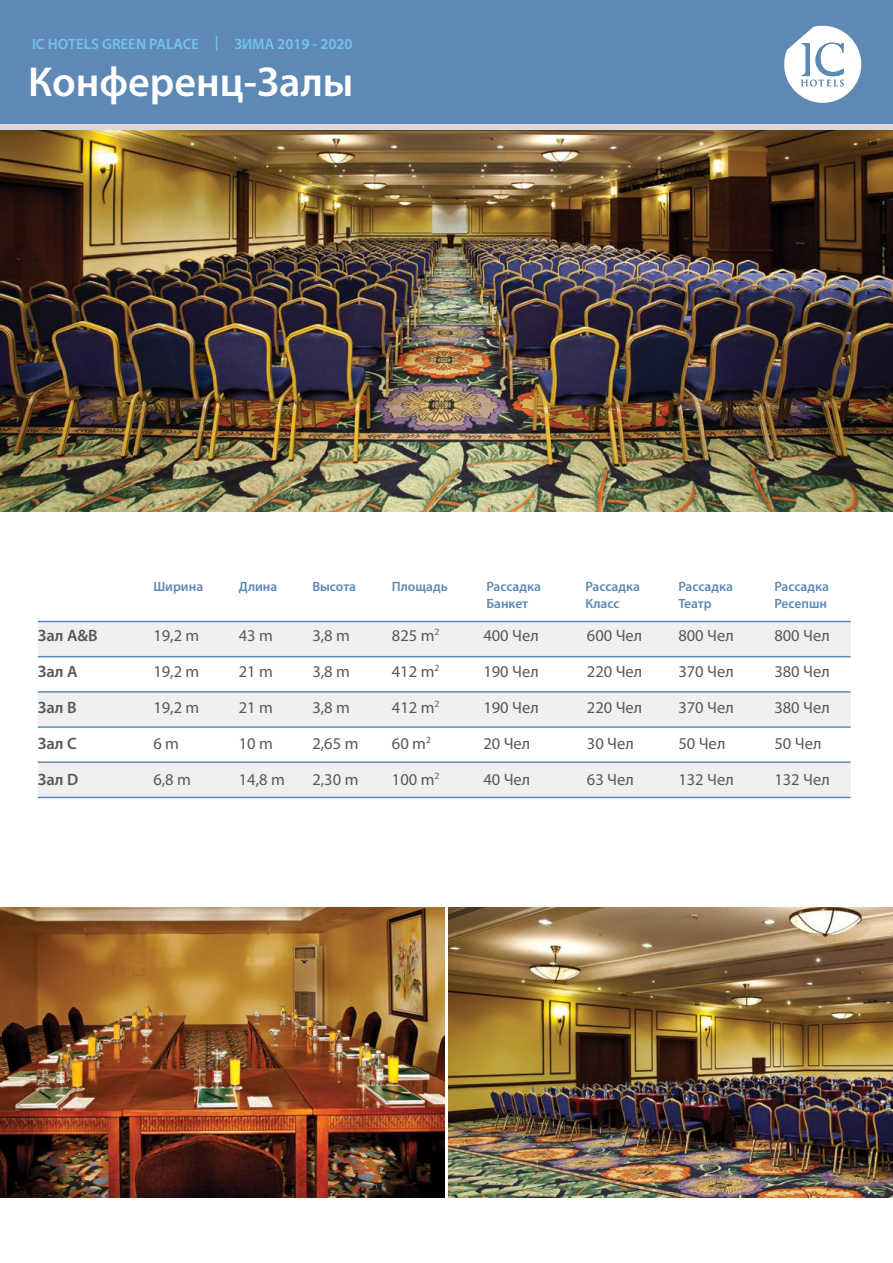
<style>
.page{position:relative;width:893px;height:1263px;background:#fff}
.page>*{position:absolute;margin:0;border:0;box-sizing:border-box;transform-origin:0 0}
.t1{font:600 42px "Myriad Pro";color:#fff}
.t2{font:16.5px "Myriad Pro";color:#57585a}
.t3{font:600 16.5px "Myriad Pro";letter-spacing:.005em;color:#57585a}
.t4{font:600 15px "Myriad Pro";color:#72c4ed}
.t5{font:600 13.5px "Myriad Pro";color:#5e89b5}
</style>
<div class="page">
<div style="left:0;top:124px;width:893px;height:7px;background:#d8d8db"></div>
<div style="left:0;top:0;width:893px;height:124px;background:#5e89b5"></div>
<svg style="left:784px;top:26px;width:77px;height:77px"></svg>
<img style="left:0;top:130px;width:893px;height:382px">
<img style="left:0;top:908px;width:445px;height:289px">
<img style="left:448px;top:908px;width:445px;height:289px">
<div style="left:38px;top:621px;width:812px;height:36px;background:#f1f0f0"></div>
<div style="left:38px;top:692px;width:812px;height:36px;background:#f1f0f0"></div>
<div style="left:38px;top:762px;width:812px;height:36px;background:#f1f0f0"></div>
<hr style="left:38px;top:621px;width:813px;height:1px;background:#5e89b5">
<hr style="left:38px;top:656px;width:813px;height:1px;background:#5e89b5">
<hr style="left:38px;top:691px;width:813px;height:2px;background:#5e89b5">
<hr style="left:38px;top:726px;width:813px;height:2px;background:#5e89b5">
<hr style="left:38px;top:761px;width:813px;height:2px;background:#5e89b5">
<hr style="left:38px;top:797px;width:813px;height:1px;background:#5e89b5">
<p class="t4" style="left:32px;top:34px;width:322px">IC HOTELS GREEN PALACE | ЗИМА 2019 - 2020</p>
<h1 class="t1" style="left:28px;top:55px;width:327px">Конференц-Залы</h1>
<p class="t5" style="left:153px;top:578px;width:51px">Ширина</p>
<p class="t5" style="left:239px;top:578px;width:40px">Длина</p>
<p class="t5" style="left:312px;top:578px;width:45px">Высота</p>
<p class="t5" style="left:392px;top:578px;width:57px">Площадь</p>
<p class="t5" style="left:486px;top:578px;width:56px">Рассадка</p>
<p class="t5" style="left:585px;top:578px;width:56px">Рассадка</p>
<p class="t5" style="left:678px;top:578px;width:56px">Рассадка</p>
<p class="t5" style="left:774px;top:578px;width:56px">Рассадка</p>
<p class="t5" style="left:486px;top:594px;width:43px">Банкет</p>
<p class="t5" style="left:585px;top:594px;width:36px">Класс</p>
<p class="t5" style="left:678px;top:594px;width:35px">Театр</p>
<p class="t5" style="left:774px;top:594px;width:54px">Ресепшн</p>
<p class="t3" style="left:38px;top:625px;width:61px">Зал A&amp;B</p>
<p class="t2" style="left:153px;top:625px;width:48px">19,2 m</p>
<p class="t2" style="left:239px;top:625px;width:36px">43 m</p>
<p class="t2" style="left:312px;top:625px;width:39px">3,8 m</p>
<p class="t2" style="left:392px;top:625px;width:49px">825 m<sup>2</sup></p>
<p class="t2" style="left:483px;top:625px;width:57px">400 Чел</p>
<p class="t2" style="left:587px;top:625px;width:57px">600 Чел</p>
<p class="t2" style="left:678px;top:625px;width:57px">800 Чел</p>
<p class="t2" style="left:774px;top:625px;width:57px">800 Чел</p>
<p class="t3" style="left:38px;top:661px;width:41px">Зал A</p>
<p class="t2" style="left:153px;top:661px;width:48px">19,2 m</p>
<p class="t2" style="left:239px;top:661px;width:36px">21 m</p>
<p class="t2" style="left:312px;top:661px;width:39px">3,8 m</p>
<p class="t2" style="left:392px;top:661px;width:49px">412 m<sup>2</sup></p>
<p class="t2" style="left:483px;top:661px;width:57px">190 Чел</p>
<p class="t2" style="left:587px;top:661px;width:57px">220 Чел</p>
<p class="t2" style="left:678px;top:661px;width:57px">370 Чел</p>
<p class="t2" style="left:774px;top:661px;width:57px">380 Чел</p>
<p class="t3" style="left:38px;top:697px;width:40px">Зал B</p>
<p class="t2" style="left:153px;top:697px;width:48px">19,2 m</p>
<p class="t2" style="left:239px;top:697px;width:36px">21 m</p>
<p class="t2" style="left:312px;top:697px;width:39px">3,8 m</p>
<p class="t2" style="left:392px;top:697px;width:49px">412 m<sup>2</sup></p>
<p class="t2" style="left:483px;top:697px;width:57px">190 Чел</p>
<p class="t2" style="left:587px;top:697px;width:57px">220 Чел</p>
<p class="t2" style="left:678px;top:697px;width:57px">370 Чел</p>
<p class="t2" style="left:774px;top:697px;width:57px">380 Чел</p>
<p class="t3" style="left:38px;top:733px;width:40px">Зал C</p>
<p class="t2" style="left:153px;top:733px;width:27px">6 m</p>
<p class="t2" style="left:239px;top:733px;width:36px">10 m</p>
<p class="t2" style="left:312px;top:733px;width:48px">2,65 m</p>
<p class="t2" style="left:392px;top:733px;width:41px">60 m<sup>2</sup></p>
<p class="t2" style="left:483px;top:733px;width:48px">20 Чел</p>
<p class="t2" style="left:587px;top:733px;width:48px">30 Чел</p>
<p class="t2" style="left:678px;top:733px;width:48px">50 Чел</p>
<p class="t2" style="left:774px;top:733px;width:48px">50 Чел</p>
<p class="t3" style="left:38px;top:769px;width:42px">Зал D</p>
<p class="t2" style="left:153px;top:769px;width:39px">6,8 m</p>
<p class="t2" style="left:239px;top:769px;width:48px">14,8 m</p>
<p class="t2" style="left:312px;top:769px;width:48px">2,30 m</p>
<p class="t2" style="left:392px;top:769px;width:49px">100 m<sup>2</sup></p>
<p class="t2" style="left:483px;top:769px;width:48px">40 Чел</p>
<p class="t2" style="left:587px;top:769px;width:48px">63 Чел</p>
<p class="t2" style="left:678px;top:769px;width:57px">132 Чел</p>
<p class="t2" style="left:774px;top:769px;width:57px">132 Чел</p>
</div>
